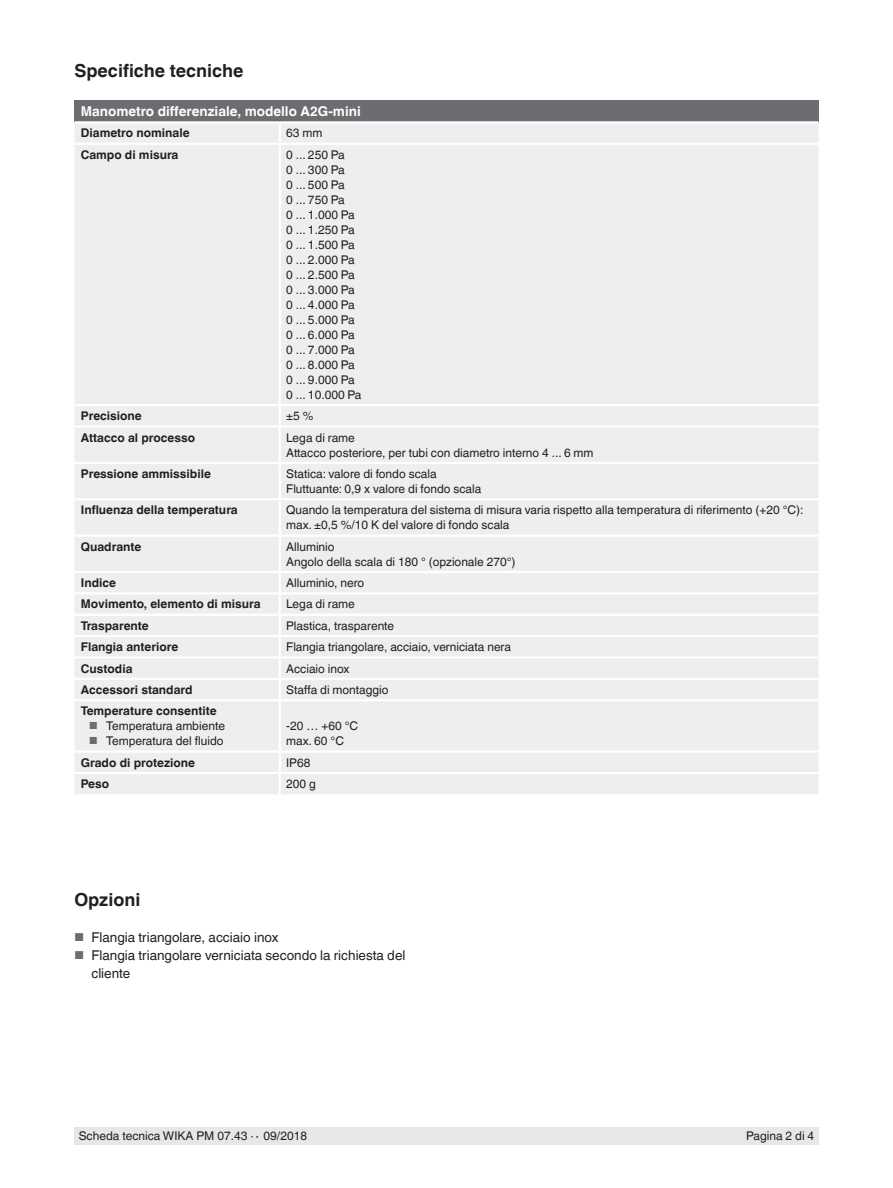
<style>
.page{position:relative;width:893px;height:1188px;background:#fff}
.page>*{position:absolute;margin:0;border:0;box-sizing:border-box;transform-origin:0 0}
.t1{font:700 18px "Helvetica World";color:#231f20}
.t2{font:13.5px/18px "Helvetica World";color:#231f20}
.t3{font:700 13.5px "Helvetica World";color:#fff}
.t4{font:12px/15px "Helvetica World";color:#231f20}
.t5{font:700 12px "Helvetica World";color:#231f20}
.s1{font-size:10.2px;color:#6c6d70}
.s2{font-size:11.55px;color:#6c6d70}
</style>
<div class="page">
<div style="left:74px;top:1128px;width:745px;height:17px;background:#e6e7e9"></div>
<div style="left:74px;top:100px;width:745px;height:22px;background:#6c6d70"></div>
<div style="left:75px;top:124px;width:743px;height:670px;background:#eeeeef"></div>
<svg style="left:279px;top:124px;width:2px;height:19px"></svg>
<hr style="left:74px;top:143px;width:206px;height:2px;background:#fff">
<hr style="left:280px;top:143px;width:539px;height:2px;background:#fff">
<hr style="left:279px;top:145px;width:2px;height:259px;background:#fff">
<hr style="left:74px;top:404px;width:206px;height:2px;background:#fff">
<hr style="left:280px;top:404px;width:539px;height:2px;background:#fff">
<svg style="left:279px;top:406px;width:2px;height:19px"></svg>
<hr style="left:74px;top:425px;width:206px;height:3px;background:#fff">
<hr style="left:280px;top:425px;width:539px;height:3px;background:#fff">
<hr style="left:279px;top:428px;width:2px;height:34px;background:#fff">
<hr style="left:74px;top:462px;width:206px;height:2px;background:#fff">
<hr style="left:280px;top:462px;width:539px;height:2px;background:#fff">
<hr style="left:279px;top:464px;width:2px;height:34px;background:#fff">
<hr style="left:74px;top:498px;width:206px;height:2px;background:#fff">
<hr style="left:280px;top:498px;width:539px;height:2px;background:#fff">
<hr style="left:279px;top:500px;width:2px;height:35px;background:#fff">
<hr style="left:74px;top:535px;width:206px;height:2px;background:#fff">
<hr style="left:280px;top:535px;width:539px;height:2px;background:#fff">
<hr style="left:279px;top:537px;width:2px;height:34px;background:#fff">
<hr style="left:74px;top:571px;width:206px;height:2px;background:#fff">
<hr style="left:280px;top:571px;width:539px;height:2px;background:#fff">
<hr style="left:74px;top:592px;width:206px;height:3px;background:#fff">
<hr style="left:280px;top:592px;width:539px;height:3px;background:#fff">
<hr style="left:74px;top:614px;width:206px;height:2px;background:#fff">
<hr style="left:280px;top:614px;width:539px;height:2px;background:#fff">
<hr style="left:74px;top:635px;width:206px;height:2px;background:#fff">
<hr style="left:280px;top:635px;width:539px;height:2px;background:#fff">
<hr style="left:74px;top:656px;width:206px;height:3px;background:#fff">
<hr style="left:280px;top:656px;width:539px;height:3px;background:#fff">
<hr style="left:74px;top:678px;width:206px;height:2px;background:#fff">
<hr style="left:280px;top:678px;width:539px;height:2px;background:#fff">
<svg style="left:279px;top:573px;width:2px;height:126px"></svg>
<hr style="left:74px;top:699px;width:206px;height:2px;background:#fff">
<hr style="left:280px;top:699px;width:539px;height:2px;background:#fff">
<hr style="left:279px;top:701px;width:2px;height:49px;background:#fff">
<hr style="left:74px;top:750px;width:206px;height:3px;background:#fff">
<hr style="left:280px;top:750px;width:539px;height:3px;background:#fff">
<svg style="left:279px;top:753px;width:2px;height:19px"></svg>
<hr style="left:74px;top:772px;width:206px;height:2px;background:#fff">
<hr style="left:74px;top:121px;width:206px;height:3px;background:#fff">
<hr style="left:280px;top:121px;width:539px;height:3px;background:#fff">
<hr style="left:280px;top:772px;width:539px;height:2px;background:#fff">
<hr style="left:279px;top:774px;width:2px;height:20px;background:#fff">
<h1 class="t1" style="left:74px;top:60px;width:171px">Specifiche tecniche</h1>
<p class="t3" style="left:81px;top:104px;width:281px">Manometro differenziale, modello A2G-mini</p>
<p class="t5" style="left:81px;top:126px;width:110px">Diametro nominale</p>
<p class="t4" style="left:286px;top:126px;width:38px">63 mm</p>
<p class="t5" style="left:81px;top:148px;width:99px">Campo di misura</p>
<p class="t4" style="left:286px;top:147px;width:77px">0 ... 250 Pa<br>0 ... 300 Pa<br>0 ... 500 Pa<br>0 ... 750 Pa<br>0 ... 1.000 Pa<br>0 ... 1.250 Pa<br>0 ... 1.500 Pa<br>0 ... 2.000 Pa<br>0 ... 2.500 Pa<br>0 ... 3.000 Pa<br>0 ... 4.000 Pa<br>0 ... 5.000 Pa<br>0 ... 6.000 Pa<br>0 ... 7.000 Pa<br>0 ... 8.000 Pa<br>0 ... 9.000 Pa<br>0 ... 10.000 Pa</p>
<p class="t5" style="left:81px;top:409px;width:63px">Precisione</p>
<p class="t4" style="left:286px;top:409px;width:29px">±5 %</p>
<p class="t5" style="left:81px;top:430px;width:116px">Attacco al processo</p>
<p class="t4" style="left:286px;top:430px;width:309px">Lega di rame<br>Attacco posteriore, per tubi con diametro interno 4 ... 6 mm</p>
<p class="t5" style="left:81px;top:467px;width:132px">Pressione ammissibile</p>
<p class="t4" style="left:286px;top:466px;width:197px">Statica: valore di fondo scala<br>Fluttuante: 0,9 x valore di fondo scala</p>
<p class="t5" style="left:81px;top:503px;width:159px">Influenza della temperatura</p>
<p class="t4" style="left:286px;top:503px;width:519px">Quando la temperatura del sistema di misura varia rispetto alla temperatura di riferimento (+20 °C): max. ±0,5 %/10 K del valore di fondo scala</p>
<p class="t5" style="left:81px;top:540px;width:62px">Quadrante</p>
<p class="t4" style="left:286px;top:539px;width:231px">Alluminio<br>Angolo della scala di 180 ° (opzionale 270°)</p>
<p class="t5" style="left:81px;top:576px;width:37px">Indice</p>
<p class="t4" style="left:286px;top:575px;width:79px">Alluminio, nero</p>
<p class="t5" style="left:81px;top:597px;width:181px">Movimento, elemento di misura</p>
<p class="t4" style="left:286px;top:597px;width:70px">Lega di rame</p>
<p class="t5" style="left:81px;top:619px;width:70px">Trasparente</p>
<p class="t4" style="left:286px;top:618px;width:110px">Plastica, trasparente</p>
<p class="t5" style="left:81px;top:640px;width:99px">Flangia anteriore</p>
<p class="t4" style="left:286px;top:640px;width:226px">Flangia triangolare, acciaio, verniciata nera</p>
<p class="t5" style="left:81px;top:661px;width:53px">Custodia</p>
<p class="t4" style="left:286px;top:661px;width:65px">Acciaio inox</p>
<p class="t5" style="left:81px;top:683px;width:113px">Accessori standard</p>
<p class="t4" style="left:286px;top:682px;width:104px">Staffa di montaggio</p>
<p class="t5" style="left:81px;top:704px;width:137px">Temperature consentite</p>
<p class="t4" style="left:89px;top:719px;width:137px"><span class="s1">■</span> Temperatura ambiente</p>
<p class="t4" style="left:89px;top:734px;width:136px"><span class="s1">■</span> Temperatura del fluido</p>
<p class="t4" style="left:286px;top:719px;width:73px">-20 … +60 °C max. 60 °C</p>
<p class="t5" style="left:81px;top:755px;width:116px">Grado di protezione</p>
<p class="t4" style="left:286px;top:755px;width:26px">IP68</p>
<p class="t5" style="left:81px;top:777px;width:30px">Peso</p>
<p class="t4" style="left:286px;top:776px;width:31px">200 g</p>
<h1 class="t1" style="left:74px;top:889px;width:67px">Opzioni</h1>
<p class="t2" style="left:74px;top:928px;width:205px"><span class="s2">■</span> Flangia triangolare, acciaio inox</p>
<p class="t2" style="left:91px;top:946px;width:316px;text-indent:-17px"><span class="s2">■</span> Flangia triangolare verniciata secondo la richiesta del cliente</p>
<p class="t4" style="left:79px;top:1129px;width:230px">Scheda tecnica WIKA PM 07.43 ·∙ 09/2018</p>
<p class="t4" style="left:746px;top:1129px;width:70px">Pagina 2 di 4</p>
</div>
